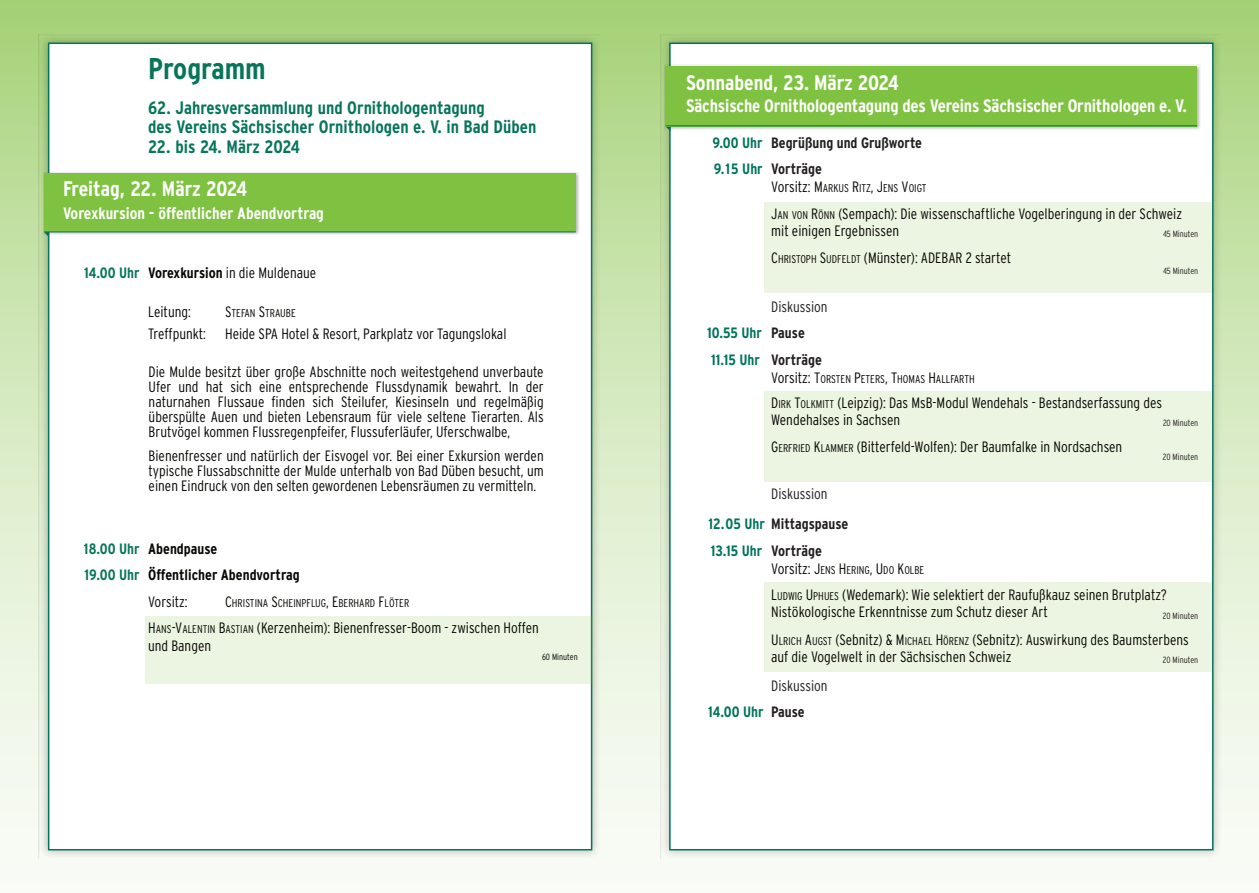
<style>
.page{position:relative;width:1259px;height:893px;background:#fff}
.page>*{position:absolute;margin:0;border:0;box-sizing:border-box;transform-origin:0 0}
.t1{font:700 condensed 30px "Interstate";color:#08755b}
.t2{font:700 condensed 21px "Interstate";letter-spacing:-.005em;color:#fff}
.t3{font:700 condensed 18px/19.5px "Interstate";color:#08755b}
.t4{font:700 condensed 18px "Interstate";letter-spacing:-.01em;color:#fff}
.t5{font:700 condensed 18px "Interstate";letter-spacing:-.02em;color:#08755b}
.t6{font:700 condensed 16.5px "Interstate";color:#fff}
.t7{font:300 condensed 15px/15px "Interstate";color:#080704}
.t8{font:700 condensed 15px/26.5px "Interstate";color:#231f20}
.t9{font:700 condensed 15px/26.5px "Interstate";color:#01745c}
.t10{font:700 condensed 15px "Interstate";color:#080704}
.t11{font:300 condensed 15px/26.1px "Interstate";color:#231f20}
.t12{font:300 condensed 11.25px "Interstate";color:#080704}
.t13{font:300 condensed 9px "Interstate";color:#231f20}
.t14{font:300 condensed 9px "Interstate";color:#080704}
.s1{font-weight:700;color:#08755b}
.s2{font-weight:700}
.s3{font-size:15px}
.s4{color:#08755b}
.s5{font-size:11.25px}
.s6{color:#01745c}
.s7{font-weight:300;color:#231f20}
.s8{color:#231f20}
.s9{font-weight:300}
.s10{font-weight:700;color:#01745c}
</style>
<div class="page">
<img style="left:0;top:0;width:1259px;height:860px">
<img style="left:39px;top:34px;width:563px;height:826px">
<div style="left:48px;top:43px;width:544px;height:807px;background:#fff;border:2px solid #08755b"></div>
<img style="left:43px;top:172px;width:536px;height:64px">
<div style="left:44px;top:173px;width:532px;height:59px;background:#7fc241"></div>
<hr style="left:44px;top:232px;width:532px;height:1px;background:#08755b">
<div style="left:145px;top:616px;width:447px;height:68px;background:#ebf5e2"></div>
<img style="left:660px;top:34px;width:563px;height:826px">
<div style="left:669px;top:43px;width:544px;height:807px;background:#fff;border:2px solid #01745c"></div>
<img style="left:664px;top:64px;width:536px;height:67px">
<div style="left:665px;top:66px;width:532px;height:60px;background:#7fc241"></div>
<hr style="left:665px;top:125px;width:532px;height:1px;background:#01745c">
<div style="left:764px;top:202px;width:448px;height:91px;background:#ebf5e2"></div>
<div style="left:764px;top:391px;width:448px;height:90px;background:#ebf5e2"></div>
<div style="left:764px;top:583px;width:448px;height:89px;background:#ebf5e2"></div>
<h1 class="t1" style="left:148px;top:57px;width:119px">Programm</h1>
<p class="t3" style="left:148px;top:99px;width:390px">62. Jahresversammlung und Ornithologentagung<br>des Vereins Sächsischer Ornithologen e. V. in Bad Düben</p>
<p class="t5" style="left:148px;top:140px;width:153px">22. bis 24. März 2024</p>
<h2 class="t2" style="left:63px;top:181px;width:186px">Freitag, 22. März 2024</h2>
<p class="t6" style="left:63px;top:207px;width:262px">Vorexkursion - öffentlicher Abendvortrag</p>
<p class="t7" style="left:84px;top:266px;width:233px"><span class="s1">14.00 Uhr</span> <span class="s2">Vorexkursion</span> in die Muldenaue</p>
<p class="t7" style="left:148px;top:306px;width:44px">Leitung:</p>
<p class="t12" style="left:225px;top:309px;width:72px"><span class="s3">S</span>TEFAN <span class="s3">S</span>TRAUBE</p>
<p class="t7" style="left:148px;top:328px;width:59px">Treffpunkt:</p>
<p class="t7" style="left:225px;top:328px;width:283px">Heide SPA Hotel &amp; Resort, Parkplatz vor Tagungslokal</p>
<p class="t7" style="left:149px;top:366px;width:396px;text-align:justify">Die Mulde besitzt über große Abschnitte noch weitestgehend unverbaute Ufer und hat sich eine entsprechende Flussdynamik bewahrt. In der naturnahen Flussaue finden sich Steilufer, Kiesinseln und regelmäßig überspülte Auen und bieten Lebensraum für viele seltene Tierarten. Als Brutvögel kommen Flussregenpfeifer, Flussuferläufer, Uferschwalbe,</p>
<p class="t7" style="left:149px;top:450px;width:396px;text-align:justify">Bienenfresser und natürlich der Eisvogel vor. Bei einer Exkursion werden typische Flussabschnitte der Mulde unterhalb von Bad Düben besucht, um einen Eindruck von den selten gewordenen Lebensräumen zu vermitteln.</p>
<p class="t10" style="left:84px;top:543px;width:135px"><span class="s4">18.00 Uhr</span> Abendpause</p>
<p class="t10" style="left:85px;top:569px;width:217px"><span class="s4">19.00 Uhr</span> Öffentlicher Abendvortrag</p>
<p class="t7" style="left:148px;top:595px;width:41px">Vorsitz:</p>
<p class="t12" style="left:225px;top:599px;width:186px"><span class="s3">C</span>HRISTINA <span class="s3">S</span>CHEINPFLUG<span class="s3">, E</span>BERHARD <span class="s3">F</span>LÖTER</p>
<p class="t7" style="left:148px;top:621px;width:392px;line-height:17.2px">H<span class="s5">ANS</span>-V<span class="s5">ALENTIN</span> B<span class="s5">ASTIAN</span> (Kerzenheim): Bienenfresser-Boom - zwischen Hoffen und Bangen</p>
<p class="t14" style="left:542px;top:653px;width:37px">60 Minuten</p>
<h2 class="t2" style="left:686px;top:75px;width:214px">Sonnabend, 23. März 2024</h2>
<p class="t4" style="left:686px;top:99px;width:502px">Sächsische Ornithologentagung des Vereins Sächsischer Ornithologen e. V.</p>
<p class="t8" style="left:712px;top:130px;width:211px"><span class="s6">9.00 Uhr</span> Begrüßung und Grußworte<br><span class="s6">9.15 Uhr</span> Vorträge</p>
<p class="t12" style="left:771px;top:184px;width:157px"><span class="s3">Vorsitz: M</span>ARKUS <span class="s3">R</span>ITZ<span class="s3">, J</span>ENS <span class="s3">V</span>OIGT</p>
<p class="t7" style="left:771px;top:206px;width:412px;line-height:17.2px">J<span class="s5">AN VON</span> R<span class="s5">ÖNN</span> (Sempach): Die wissenschaftliche Vogelberingung in der Schweiz mit einigen Ergebnissen</p>
<p class="t13" style="left:1163px;top:231px;width:37px">45 Minuten</p>
<p class="t7" style="left:771px;top:252px;width:241px">C<span class="s5">HRISTOPH</span> S<span class="s5">UDFELDT</span> (Münster): ADEBAR 2 startet</p>
<p class="t9" style="left:707px;top:295px;width:122px;text-indent:64px"><span class="s7">Diskussion<br></span>10.55 Uhr <span class="s8">Pause<br></span>11.15 Uhr <span class="s8">Vorträge</span></p>
<p class="t12" style="left:771px;top:375px;width:205px"><span class="s3">Vorsitz: T</span>ORSTEN <span class="s3">P</span>ETERS<span class="s3">, T</span>HOMAS <span class="s3">H</span>ALLFARTH</p>
<p class="t13" style="left:1163px;top:267px;width:37px">45 Minuten</p>
<p class="t7" style="left:771px;top:395px;width:392px;line-height:17.2px">D<span class="s5">IRK</span> T<span class="s5">OLKMITT</span> (Leipzig): Das MsB-Modul Wendehals - Bestandserfassung des<br>Wendehalses in Sachsen</p>
<p class="t13" style="left:1163px;top:420px;width:37px">20 Minuten</p>
<p class="t7" style="left:771px;top:441px;width:353px">G<span class="s5">ERFRIED</span> K<span class="s5">LAMMER</span> (Bitterfeld-Wolfen): Der Baumfalke in Nordsachsen</p>
<p class="t13" style="left:1163px;top:454px;width:37px">20 Minuten</p>
<p class="t8" style="left:708px;top:480px;width:141px;line-height:30.2px;text-indent:63px"><span class="s9">Diskussion<br></span><span class="s6">12.05 Uhr</span> Mittagspause</p>
<p class="t9" style="left:710px;top:538px;width:113px">13.15 Uhr <span class="s8">Vorträge</span></p>
<p class="t12" style="left:771px;top:565px;width:155px"><span class="s3">Vorsitz: J</span>ENS <span class="s3">H</span>ERING<span class="s3">, U</span>DO <span class="s3">K</span>OLBE</p>
<p class="t7" style="left:771px;top:587px;width:397px;line-height:17.2px">L<span class="s5">UDWIG</span> U<span class="s5">PHUES</span> (Wedemark): Wie selektiert der Raufußkauz seinen Brutplatz?<br>Nistökologische Erkenntnisse zum Schutz dieser Art</p>
<p class="t13" style="left:1163px;top:612px;width:37px">20 Minuten</p>
<p class="t7" style="left:771px;top:632px;width:419px;line-height:17.2px">U<span class="s5">LRICH</span> A<span class="s5">UGST</span> (Sebnitz) &amp; M<span class="s5">ICHAEL</span> H<span class="s5">ÖRENZ</span> (Sebnitz): Auswirkung des Baumsterbens auf die Vogelwelt in der Sächsischen Schweiz</p>
<p class="t13" style="left:1163px;top:657px;width:37px">20 Minuten</p>
<p class="t11" style="left:708px;top:674px;width:121px;text-indent:63px">Diskussion<br><span class="s10">14.00 Uhr</span> <span class="s2">Pause</span></p>
</div>
